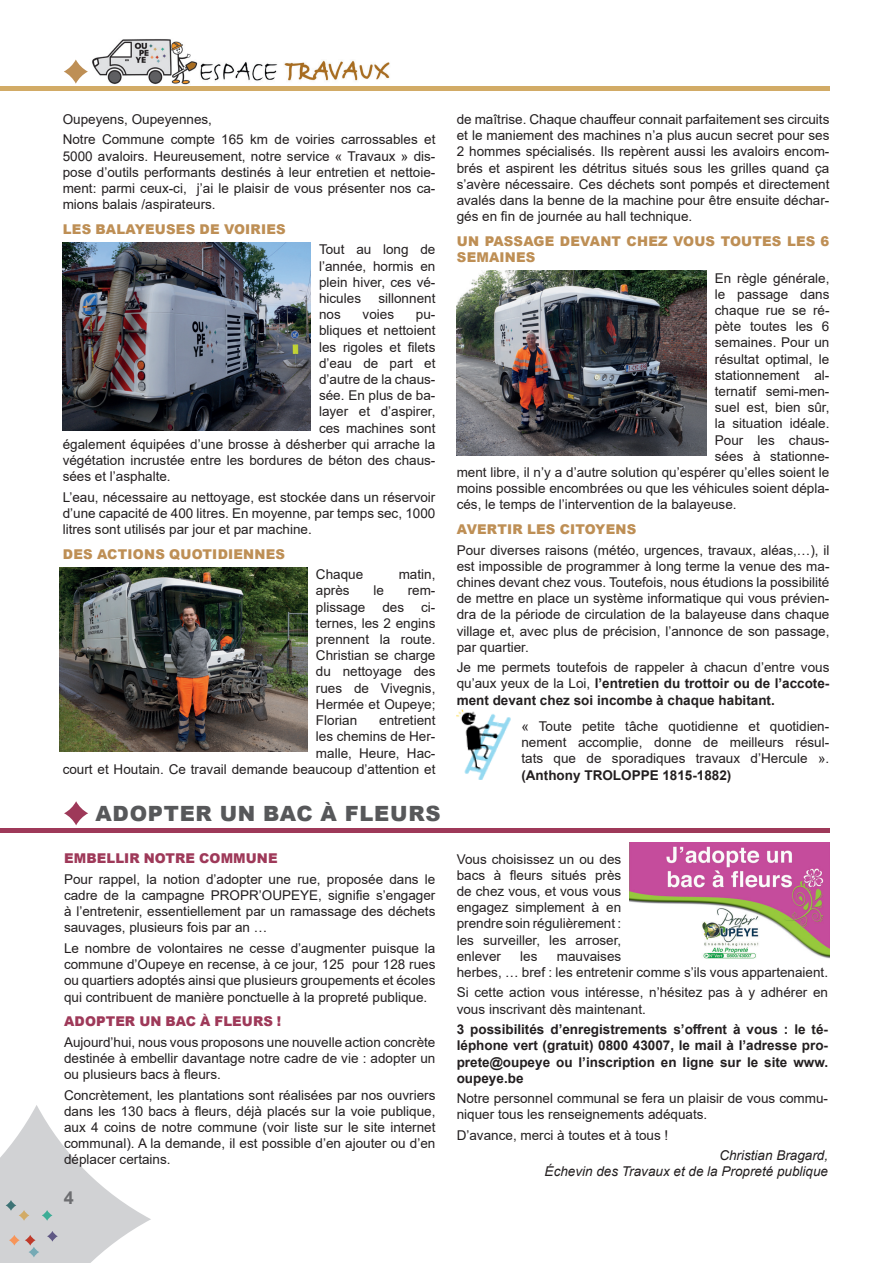
<style>
.page{position:relative;width:893px;height:1263px;background:#fff}
.page>*{position:absolute;margin:0;border:0;box-sizing:border-box;transform-origin:0 0}
.t1{font:900 21px "Arial";letter-spacing:.035em;color:#57585a}
.t2{font:700 18px "Arial";color:#6c6d70}
.t3{font:13.5px/16.2px "Arial";color:#231f20;text-align:justify}
.t4{font:700 13.5px/16.2px "Arial";color:#231f20;text-align:justify}
.t5{font:900 13.5px/16.2px "Arial";letter-spacing:.015em;color:#be8f55}
.t6{font:italic 13.5px/16.2px "Arial";color:#231f20;text-align:right}
.t7{font:900 13.5px "Arial";letter-spacing:.005em;color:#9e3959}
.s1{font-weight:400}
</style>
<div class="page">
<svg style="left:0;top:1105px;width:151px;height:158px"></svg>
<svg style="left:6px;top:1200px;width:10px;height:11px"></svg>
<svg style="left:19px;top:1210px;width:10px;height:11px"></svg>
<svg style="left:42px;top:1210px;width:10px;height:11px"></svg>
<svg style="left:47px;top:1231px;width:11px;height:10px"></svg>
<svg style="left:25px;top:1235px;width:11px;height:10px"></svg>
<svg style="left:29px;top:1247px;width:10px;height:10px"></svg>
<svg style="left:9px;top:1235px;width:11px;height:10px"></svg>
<img style="left:92px;top:39px;width:298px;height:45px">
<hr style="left:0;top:87px;width:829px;height:4px;background:#d2ab66">
<svg style="left:64px;top:60px;width:24px;height:24px"></svg>
<img style="left:457px;top:709px;width:54px;height:70px">
<img style="left:63px;top:242px;width:248px;height:188px">
<img style="left:457px;top:270px;width:249px;height:185px">
<img style="left:60px;top:568px;width:247px;height:184px">
<img style="left:630px;top:842px;width:199px;height:117px">
<svg style="left:64px;top:801px;width:24px;height:24px"></svg>
<hr style="left:0;top:828px;width:829px;height:4px;background:#9e3959">
<p class="t3" style="left:63px;top:109px;width:374px;line-height:20.4px">Oupeyens, Oupeyennes,<br>Notre Commune compte 165 km de voiries carrossables et</p>
<p class="t3" style="left:63px;top:148px;width:374px">5000 avaloirs. Heureusement, notre service « Travaux » dis&shy;pose d’outils performants destinés à leur entretien et nettoie&shy;ment: parmi ceux-ci, j’ai le plaisir de vous présenter nos ca&shy;mions balais /aspirateurs.</p>
<p class="t5" style="left:63px;top:221px;width:224px">LES BALAYEUSES DE VOIRIES</p>
<p class="t3" style="left:319px;top:241px;width:118px">Tout au long de l’année, hormis en plein hiver, ces vé&shy;hicules</p>
<p class="t3" style="left:378px;top:290px;width:59px">sillonnent</p>
<p class="t3" style="left:319px;top:306px;width:23px">nos</p>
<p class="t3" style="left:363px;top:306px;width:33px">voies</p>
<p class="t3" style="left:416px;top:306px;width:21px">pu-</p>
<p class="t3" style="left:319px;top:322px;width:118px">bliques et nettoient</p>
<p class="t3" style="left:319px;top:339px;width:118px">les rigoles et filets</p>
<p class="t3" style="left:319px;top:355px;width:118px">d’eau de part et</p>
<p class="t3" style="left:319px;top:371px;width:118px">d’autre de la chaus-</p>
<p class="t3" style="left:319px;top:387px;width:118px">sée. En plus de ba-</p>
<p class="t3" style="left:319px;top:403px;width:118px">layer et d’aspirer,</p>
<p class="t3" style="left:319px;top:420px;width:118px">ces machines sont</p>
<p class="t3" style="left:63px;top:436px;width:374px">également équipées d’une brosse à désherber qui arrache la</p>
<p class="t3" style="left:63px;top:452px;width:374px">végétation incrustée entre les bordures de béton des chaus-</p>
<p class="t3" style="left:63px;top:468px;width:110px">sées et l’asphalte.</p>
<p class="t3" style="left:63px;top:489px;width:374px">L’eau, nécessaire au nettoyage, est stockée dans un réservoir d’une capacité de 400 litres. En moyenne, par temps sec, 1000 litres sont utilisés par jour et par machine.</p>
<p class="t5" style="left:63px;top:545px;width:224px">DES ACTIONS QUOTIDIENNES</p>
<p class="t3" style="left:316px;top:566px;width:49px">Chaque</p>
<p class="t3" style="left:399px;top:566px;width:38px">matin,</p>
<p class="t3" style="left:316px;top:582px;width:35px">après</p>
<p class="t3" style="left:373px;top:582px;width:12px">le</p>
<p class="t3" style="left:408px;top:582px;width:29px">rem-</p>
<p class="t3" style="left:316px;top:599px;width:51px">plissage</p>
<p class="t3" style="left:382px;top:599px;width:23px">des</p>
<p class="t3" style="left:316px;top:599px;width:121px;text-indent:105px">ci&shy;ternes, les 2 engins prennent la route.<br>Christian se charge du nettoyage des rues de Vivegnis, Hermée et Oupeye; Florian</p>
<p class="t3" style="left:63px;top:712px;width:374px;text-align:right">entretient<br>les chemins de Her-<br>malle, Heure, Hac-<br>court et Houtain. Ce travail demande beaucoup d’attention et</p>
<h1 class="t1" style="left:96px;top:798px;width:347px">ADOPTER UN BAC À FLEURS</h1>
<p class="t7" style="left:64px;top:849px;width:215px">EMBELLIR NOTRE COMMUNE</p>
<p class="t3" style="left:64px;top:871px;width:373px">Pour rappel, la notion d’adopter une rue, proposée dans le cadre de la campagne PROPR’OUPEYE, signifie s’engager à l’entretenir, essentiellement par un ramassage des déchets sauvages, plusieurs fois par an …</p>
<p class="t3" style="left:64px;top:940px;width:373px">Le nombre de volontaires ne cesse d’augmenter puisque la commune d’Oupeye en recense, à ce jour, 125 pour 128 rues ou quartiers adoptés ainsi que plusieurs groupements et écoles qui contribuent de manière ponctuelle à la propreté publique.</p>
<p class="t7" style="left:64px;top:1012px;width:218px">ADOPTER UN BAC À FLEURS !</p>
<p class="t3" style="left:64px;top:1034px;width:373px">Aujourd’hui, nous vous proposons une nouvelle action concrète destinée à embellir davantage notre cadre de vie : adopter un ou plusieurs bacs à fleurs.</p>
<p class="t3" style="left:64px;top:1087px;width:373px">Concrètement, les plantations sont réalisées par nos ouvriers dans les 130 bacs à fleurs, déjà placés sur la voie publique, aux 4 coins de notre commune (voir liste sur le site internet communal). A la demande, il est possible d’en ajouter ou d’en déplacer certains.</p>
<h2 class="t2" style="left:64px;top:1185px;width:12px">4</h2>
<p class="t3" style="left:457px;top:111px;width:374px">de maîtrise. Chaque chauffeur connait parfaitement ses circuits et le maniement des machines n’a plus aucun secret pour ses 2 hommes spécialisés. Ils repèrent aussi les avaloirs encom&shy;brés et aspirent les détritus situés sous les grilles quand ça s’avère nécessaire. Ces déchets sont pompés et directement avalés dans la benne de la machine pour être ensuite déchar&shy;gés en fin de journée au hall technique.</p>
<p class="t5" style="left:457px;top:233px;width:374px">UN PASSAGE DEVANT CHEZ VOUS TOUTES LES 6<br>SEMAINES</p>
<p class="t3" style="left:715px;top:270px;width:116px">En règle générale,</p>
<p class="t3" style="left:715px;top:286px;width:116px">le passage dans</p>
<p class="t3" style="left:715px;top:302px;width:116px">chaque rue se ré-</p>
<p class="t3" style="left:715px;top:318px;width:116px">pète toutes les 6</p>
<p class="t3" style="left:715px;top:334px;width:116px">semaines. Pour un</p>
<p class="t3" style="left:715px;top:351px;width:116px">résultat optimal, le</p>
<p class="t3" style="left:715px;top:367px;width:116px">stationnement al-</p>
<p class="t3" style="left:715px;top:383px;width:116px">ternatif semi-men-</p>
<p class="t3" style="left:715px;top:399px;width:116px">suel est, bien sûr,</p>
<p class="t3" style="left:715px;top:415px;width:116px">la situation idéale.</p>
<p class="t3" style="left:715px;top:432px;width:116px">Pour les chaus-</p>
<p class="t3" style="left:715px;top:448px;width:116px">sées à stationne-</p>
<p class="t3" style="left:457px;top:464px;width:374px">ment libre, il n’y a d’autre solution qu’espérer qu’elles soient le</p>
<p class="t3" style="left:457px;top:480px;width:374px">moins possible encombrées ou que les véhicules soient dépla-</p>
<p class="t3" style="left:457px;top:496px;width:281px">cés, le temps de l’intervention de la balayeuse.</p>
<p class="t5" style="left:457px;top:521px;width:181px">AVERTIR LES CITOYENS</p>
<p class="t3" style="left:457px;top:542px;width:374px">Pour diverses raisons (météo, urgences, travaux, aléas,…), il est impossible de programmer à long terme la venue des ma&shy;chines devant chez vous. Toutefois, nous étudions la possibilité de mettre en place un système informatique qui vous prévien&shy;dra de la période de circulation de la balayeuse dans chaque village et, avec plus de précision, l’annonce de son passage, par quartier.</p>
<p class="t4" style="left:457px;top:659px;width:374px"><span class="s1">Je me permets toutefois de rappeler à chacun d’entre vous qu’aux yeux de la Loi,</span> l’entretien du trottoir ou de l’accote&shy;ment devant chez soi incombe à chaque habitant.</p>
<p class="t3" style="left:521px;top:718px;width:309px">« Toute petite tâche quotidienne et quotidien&shy;nement accomplie, donne de meilleurs résul&shy;tats que de sporadiques travaux d’Hercule ».</p>
<p class="t4" style="left:521px;top:767px;width:212px">(Anthony TROLOPPE 1815-1882)</p>
<p class="t3" style="left:457px;top:851px;width:166px">Vous choisissez un ou des bacs à fleurs situés près de chez vous, et vous vous engagez simplement à en prendre soin régulièrement : les surveiller, les arroser, enlever</p>
<p class="t3" style="left:457px;top:948px;width:373px;text-indent:100px">mauvaises<br>herbes, … bref : les entretenir comme s’ils vous appartenaient.</p>
<p class="t3" style="left:457px;top:984px;width:373px">Si cette action vous intéresse, n’hésitez pas à y adhérer en vous inscrivant dès maintenant.</p>
<p class="t4" style="left:457px;top:1021px;width:373px">3 possibilités d’enregistrements s’offrent à vous : le té&shy;léphone vert (gratuit) 0800 43007, le mail à l’adresse pro&shy;prete@oupeye ou l’inscription en ligne sur le site www. oupeye.be</p>
<p class="t3" style="left:457px;top:1090px;width:373px">Notre personnel communal se fera un plaisir de vous commu&shy;niquer tous les renseignements adéquats.</p>
<p class="t3" style="left:457px;top:1127px;width:213px">D’avance, merci à toutes et à tous !</p>
<p class="t6" style="left:544px;top:1147px;width:285px">Christian Bragard,<br>Échevin des Travaux et de la Propreté publique</p>
<p class="t3" style="left:520px;top:948px;width:19px">les</p>
</div>
